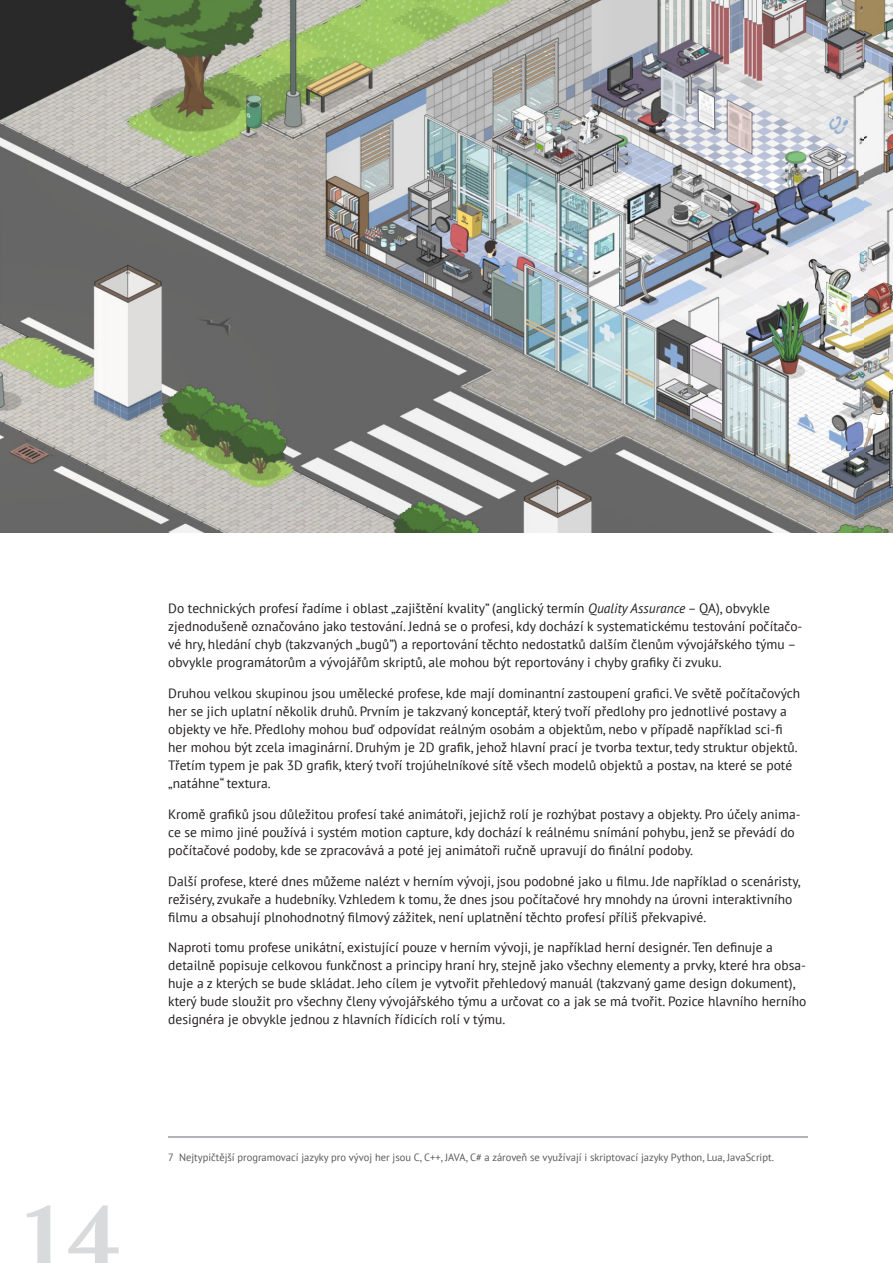
<style>
.page{position:relative;width:893px;height:1263px;background:#fff}
.page>*{position:absolute;margin:0;border:0;box-sizing:border-box;transform-origin:0 0}
.t1{font:700 90px "PT Serif";color:#d9dadc}
.t2{font:13.5px/18px "PT Sans";color:#231f20}
.t3{font:10.5px "PT Sans";color:#57585a}
.s1{font-style:italic}
</style>
<div class="page">
<img style="left:0;top:0;width:893px;height:533px">
<hr style="left:168px;top:1136px;width:640px;height:1px;background:#b2b3b7">
<img style="left:864px;top:0;width:29px;height:532px">
<p class="t2" style="left:168px;top:599px;width:636px">Do technických profesí řadíme i oblast „zajištění kvality” (anglický termín <span class="s1">Quality Assurance</span> – QA), obvykle zjednodušeně označováno jako testování. Jedná se o profesi, kdy dochází k systematickému testování počítačo&shy;vé hry, hledání chyb (takzvaných „bugů”) a reportování těchto nedostatků dalším členům vývojářského týmu – obvykle programátorům a vývojářům skriptů, ale mohou být reportovány i chyby grafiky či zvuku.</p>
<p class="t2" style="left:168px;top:684px;width:633px">Druhou velkou skupinou jsou umělecké profese, kde mají dominantní zastoupení grafici. Ve světě počítačových her se jich uplatní několik druhů. Prvním je takzvaný konceptář, který tvoří předlohy pro jednotlivé postavy a objekty ve hře. Předlohy mohou buď odpovídat reálným osobám a objektům, nebo v případě například sci-fi her mohou být zcela imaginární. Druhým je 2D grafik, jehož hlavní prací je tvorba textur, tedy struktur objektů.<br>Třetím typem je pak 3D grafik, který tvoří trojúhelníkové sítě všech modelů objektů a postav, na které se poté „natáhne“ textura.</p>
<p class="t2" style="left:168px;top:805px;width:634px">Kromě grafiků jsou důležitou profesí také animátoři, jejichž rolí je rozhýbat postavy a objekty. Pro účely anima&shy;ce se mimo jiné používá i systém motion capture, kdy dochází k reálnému snímání pohybu, jenž se převádí do počítačové podoby, kde se zpracovává a poté jej animátoři ručně upravují do finální podoby.</p>
<p class="t2" style="left:168px;top:871px;width:634px">Další profese, které dnes můžeme nalézt v herním vývoji, jsou podobné jako u filmu. Jde například o scenáristy, režiséry, zvukaře a hudebníky. Vzhledem k tomu, že dnes jsou počítačové hry mnohdy na úrovni interaktivního filmu a obsahují plnohodnotný filmový zážitek, není uplatnění těchto profesí příliš překvapivé.</p>
<p class="t2" style="left:168px;top:938px;width:639px">Naproti tomu profese unikátní, existující pouze v herním vývoji, je například herní designér. Ten definuje a detailně popisuje celkovou funkčnost a principy hraní hry, stejně jako všechny elementy a prvky, které hra obsa&shy;huje a z kterých se bude skládat. Jeho cílem je vytvořit přehledový manuál (takzvaný game design dokument), který bude sloužit pro všechny členy vývojářského týmu a určovat co a jak se má tvořit. Pozice hlavního herního designéra je obvykle jednou z hlavních řídicích rolí v týmu.</p>
<h1 class="t1" style="left:17px;top:1177px;width:103px">14</h1>
<p class="t3" style="left:168px;top:1150px;width:607px">7 Nejtypičtější programovací jazyky pro vývoj her jsou C, C++, JAVA, C# a zároveň se využívají i skriptovací jazyky Python, Lua, JavaScript.</p>
</div>
